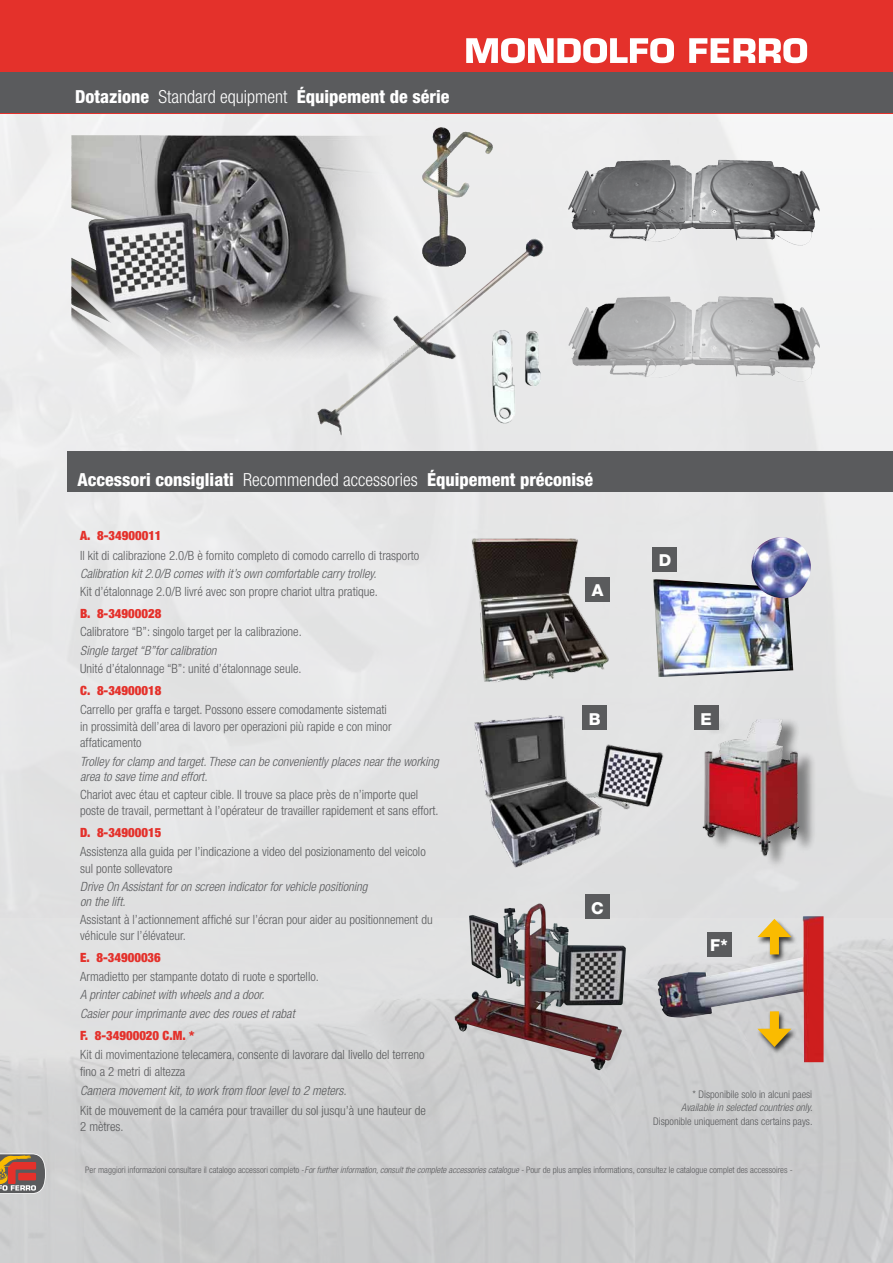
<style>
.page{position:relative;width:893px;height:1263px;background:#fff}
.page>*{position:absolute;margin:0;border:0;box-sizing:border-box;transform-origin:0 0}
.titolo_scheda_tecnic{font:800 condensed 18px "Helvetica Neue LT Std";color:#fff}
.t1{font:800 16.5px "Helvetica Neue LT Std";color:#fff}
.voci_tecniche{font:300 condensed 12.75px/16.5px "Helvetica Neue LT Std";color:#5a5b5d}
.voci_tecniche_uk{font:italic 300 condensed 12.75px/15.3px "Helvetica Neue LT Std";color:#5a5b5d}
.voci_tecniche_ITA{font:900 condensed 12.75px "Helvetica Neue LT Std";color:#e4312b}
.voci_tecniche-2{font:italic 300 condensed 12.75px "Helvetica Neue LT Std";color:#5a5b5d}
.voci_tecniche-3{font:300 condensed 10.5px "Helvetica Neue LT Std";color:#5a5b5d}
.voci_tecniche-4{font:italic 300 condensed 10.5px "Helvetica Neue LT Std";color:#5a5b5d}
.voci_tecniche-5{font:300 condensed 9px "Helvetica Neue LT Std";color:#5a5b5d}
.s1{font-weight:300}
.s2{font-style:italic}
</style>
<div class="page">
<img style="left:0;top:113px;width:893px;height:805px">
<div style="left:0;top:0;width:893px;height:113px;background:#e4312b"></div>
<div style="left:0;top:73px;width:893px;height:40px;background:#5a5b5d"></div>
<svg style="left:466px;top:38px;width:208px;height:25px"></svg>
<svg style="left:689px;top:38px;width:118px;height:25px"></svg>
<img style="left:657px;top:916px;width:167px;height:146px">
<svg style="left:0;top:1153px;width:47px;height:42px;background:#a77965"></svg>
<img style="left:653px;top:579px;width:140px;height:98px">
<img style="left:747px;top:537px;width:69px;height:65px">
<img style="left:455px;top:903px;width:171px;height:167px">
<img style="left:448px;top:537px;width:189px;height:145px">
<div style="left:585px;top:577px;width:25px;height:25px;background:#5a5b5d"></div>
<div style="left:653px;top:547px;width:24px;height:25px;background:#5a5b5d"></div>
<div style="left:707px;top:932px;width:24px;height:25px;background:#5a5b5d"></div>
<div style="left:755px;top:918px;width:42px;height:44px;background:#000;opacity:.75"></div>
<div style="left:770px;top:930px;width:9px;height:24px;background:#fabb00"></div>
<svg style="left:757px;top:919px;width:34px;height:18px"></svg>
<div style="left:755px;top:1010px;width:42px;height:45px;background:#000;opacity:.75"></div>
<div style="left:770px;top:1011px;width:9px;height:25px;background:#fabb00"></div>
<svg style="left:757px;top:1029px;width:34px;height:18px"></svg>
<img style="left:71px;top:135px;width:329px;height:233px">
<img style="left:317px;top:238px;width:228px;height:198px">
<img style="left:422px;top:127px;width:48px;height:139px">
<img style="left:618px;top:160px;width:101px;height:48px">
<img style="left:618px;top:296px;width:101px;height:49px">
<img style="left:488px;top:323px;width:68px;height:113px">
<img style="left:474px;top:713px;width:203px;height:155px">
<div style="left:583px;top:706px;width:24px;height:24px;background:#5a5b5d"></div>
<div style="left:585px;top:895px;width:25px;height:24px;background:#5a5b5d"></div>
<div style="left:703px;top:717px;width:115px;height:152px;background:#000;opacity:.43"></div>
<img style="left:700px;top:719px;width:108px;height:145px">
<div style="left:694px;top:706px;width:24px;height:24px;background:#5a5b5d"></div>
<div style="left:68px;top:452px;width:825px;height:40px;background:#5a5b5d"></div>
<p class="titolo_scheda_tecnic" style="left:75px;top:85px;width:376px">Dotazione <span class="s1">Standard equipment</span> Équipement de série</p>
<p class="titolo_scheda_tecnic" style="left:78px;top:468px;width:517px">Accessori consigliati <span class="s1">Recommended accessories</span> Équipement préconisé</p>
<p class="voci_tecniche_ITA" style="left:80px;top:528px;width:83px">A. 8-34900011</p>
<p class="voci_tecniche" style="left:80px;top:547px;width:341px">Il kit di calibrazione 2.0/B è fornito completo di comodo carrello di trasporto</p>
<p class="voci_tecniche_uk" style="left:80px;top:566px;width:298px">Calibration kit 2.0/B comes with it’s own comfortable carry trolley.</p>
<p class="voci_tecniche" style="left:80px;top:583px;width:299px">Kit d’étalonnage 2.0/B livré avec son propre chariot ultra pratique.</p>
<p class="voci_tecniche_ITA" style="left:80px;top:606px;width:83px">B. 8-34900028</p>
<p class="voci_tecniche" style="left:80px;top:623px;width:223px">Calibratore “B”: singolo target per la calibrazione.</p>
<p class="voci_tecniche_uk" style="left:80px;top:643px;width:138px">Single target “B”for calibration</p>
<p class="voci_tecniche" style="left:80px;top:660px;width:223px">Unité d’étalonnage “B”: unité d’étalonnage seule.</p>
<p class="voci_tecniche_ITA" style="left:80px;top:682px;width:83px">C. 8-34900018</p>
<p class="voci_tecniche" style="left:80px;top:701px;width:313px">Carrello per graffa e target. Possono essere comodamente sistemati in prossimità dell’area di lavoro per operazioni più rapide e con minor affaticamento</p>
<p class="voci_tecniche_uk" style="left:80px;top:754px;width:360px">Trolley for clamp and target. These can be conveniently places near the working area to save time and effort.</p>
<p class="voci_tecniche" style="left:80px;top:787px;width:360px;line-height:15.3px">Chariot avec étau et capteur cible. Il trouve sa place près de n’importe quel poste de travail, permettant à l’opérateur de travailler rapidement et sans effort.</p>
<p class="voci_tecniche_ITA" style="left:80px;top:824px;width:83px">D. 8-34900015</p>
<p class="voci_tecniche" style="left:80px;top:843px;width:347px">Assistenza alla guida per l’indicazione a video del posizionamento del veicolo sul ponte sollevatore</p>
<p class="voci_tecniche_uk" style="left:80px;top:879px;width:289px">Drive On Assistant for on screen indicator for vehicle positioning on the lift.</p>
<p class="voci_tecniche" style="left:80px;top:912px;width:354px;line-height:15.3px">Assistant à l’actionnement affiché sur l’écran pour aider au positionnement du véhicule sur l’élévateur.</p>
<p class="voci_tecniche_ITA" style="left:80px;top:949px;width:82px">E. 8-34900036</p>
<p class="voci_tecniche" style="left:80px;top:968px;width:240px">Armadietto per stampante dotato di ruote e sportello.</p>
<p class="voci_tecniche_uk" style="left:80px;top:988px;width:186px">A printer cabinet with wheels and a door.</p>
<p class="voci_tecniche_uk" style="left:80px;top:1006px;width:216px">Casier pour imprimante avec des roues et rabat</p>
<p class="voci_tecniche_ITA" style="left:80px;top:1027px;width:115px">F. 8-34900020 C.M. *</p>
<p class="voci_tecniche" style="left:80px;top:1046px;width:346px">Kit di movimentazione telecamera, consente di lavorare dal livello del terreno fino a 2 metri di altezza</p>
<p class="voci_tecniche-2" style="left:80px;top:1083px;width:268px">Camera movement kit, to work from floor level to 2 meters.</p>
<p class="voci_tecniche" style="left:80px;top:1102px;width:347px">Kit de mouvement de la caméra pour travailler du sol jusqu’à une hauteur de<br>2 mètres.</p>
<p class="t1" style="left:592px;top:580px;width:13px">A</p>
<p class="t1" style="left:589px;top:709px;width:13px">B</p>
<p class="t1" style="left:591px;top:898px;width:14px">C</p>
<p class="t1" style="left:659px;top:551px;width:14px">D</p>
<p class="t1" style="left:700px;top:709px;width:13px">E</p>
<p class="t1" style="left:710px;top:936px;width:19px">F*</p>
<p class="voci_tecniche-3" style="left:693px;top:1088px;width:121px">* Disponibile solo in alcuni paesi</p>
<p class="voci_tecniche-4" style="left:681px;top:1101px;width:133px">Available in selected countries only.</p>
<p class="voci_tecniche-3" style="left:653px;top:1115px;width:161px">Disponible uniquement dans certains pays.</p>
<p class="voci_tecniche-5" style="left:85px;top:1164px;width:709px">Per maggiori informazioni consultare il catalogo accessori completo -<span class="s2">For further information, consult the complete accessories catalogue -</span> Pour de plus amples informations, consultez le catalogue complet des accessoires -</p>
</div>
